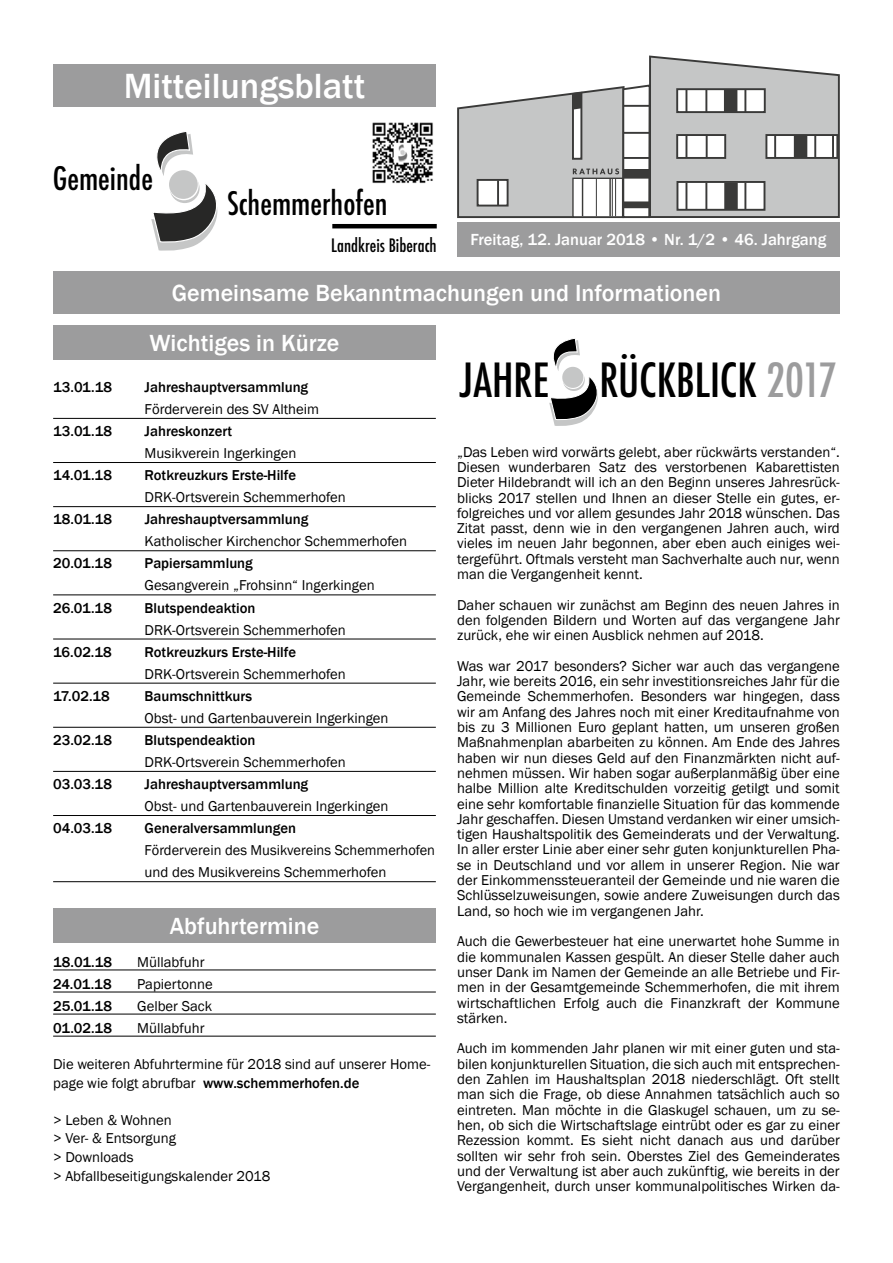
<style>
.page{position:relative;width:893px;height:1263px;background:#fff}
.page>*{position:absolute;margin:0;border:0;box-sizing:border-box;transform-origin:0 0}
.t1{font:500 condensed 45.75px "Futura";color:#000}
.t2{font:500 36px "Franklin Gothic";color:#fff}
.t3{font:500 condensed 31.5px "Futura";color:#000}
.t4{font:500 24px "Franklin Gothic";color:#fff}
.t5{font:500 condensed 18px "Futura";color:#000}
.t6{font:500 16.5px "Franklin Gothic";color:#fff}
.t7{font:14.7px/15.3px "Franklin Gothic";color:#000;text-align:justify}
.t8{font:500 14.7px "Franklin Gothic";color:#000}
.s1{font-weight:500}
.s2{color:#9c9c9d}
</style>
<div class="page">
<div style="left:53px;top:272px;width:787px;height:42px;background:#9c9c9d"></div>
<div style="left:53px;top:64px;width:383px;height:42px;background:#9c9c9d"></div>
<div style="left:457px;top:222px;width:383px;height:34px;background:#9c9c9d"></div>
<img style="left:372px;top:122px;width:61px;height:62px">
<hr style="left:332px;top:224px;width:105px;height:4px;background:#000">
<svg style="left:151px;top:132px;width:67px;height:119px"></svg>
<div style="left:169px;top:170px;width:29px;height:29px;background:#c5c6c6;border-radius:50%"></div>
<hr style="left:53px;top:418px;width:383px;height:1px;background:#000">
<hr style="left:53px;top:462px;width:383px;height:1px;background:#000">
<hr style="left:53px;top:506px;width:383px;height:1px;background:#000">
<hr style="left:53px;top:550px;width:383px;height:1px;background:#000">
<hr style="left:53px;top:595px;width:383px;height:1px;background:#000">
<hr style="left:53px;top:639px;width:383px;height:1px;background:#000">
<hr style="left:53px;top:683px;width:383px;height:1px;background:#000">
<hr style="left:53px;top:727px;width:383px;height:1px;background:#000">
<hr style="left:53px;top:771px;width:383px;height:1px;background:#000">
<hr style="left:53px;top:815px;width:383px;height:1px;background:#000">
<hr style="left:53px;top:881px;width:383px;height:1px;background:#000">
<hr style="left:53px;top:970px;width:383px;height:1px;background:#000">
<hr style="left:53px;top:992px;width:383px;height:1px;background:#000">
<hr style="left:53px;top:1014px;width:383px;height:1px;background:#000">
<hr style="left:53px;top:1036px;width:383px;height:1px;background:#000">
<div style="left:53px;top:326px;width:383px;height:34px;background:#9c9c9d"></div>
<div style="left:53px;top:908px;width:383px;height:34px;background:#9c9c9d"></div>
<svg style="left:549px;top:338px;width:49px;height:88px"></svg>
<div style="left:562px;top:367px;width:21px;height:21px;background:#c5c6c6;border-radius:50%"></div>
<svg style="left:457px;top:55px;width:383px;height:164px"></svg>
<h2 class="t2" style="left:124px;top:63px;width:243px">Mitteilungsblatt</h2>
<h3 class="t3" style="left:53px;top:158px;width:102px">Gemeinde</h3>
<h3 class="t3" style="left:227px;top:183px;width:162px">Schemmerhofen</h3>
<p class="t5" style="left:331px;top:234px;width:107px">Landkreis Biberach</p>
<p class="t6" style="left:471px;top:229px;width:357px">Freitag, 12. Januar 2018 • Nr. 1/2 • 46. Jahrgang</p>
<h3 class="t4" style="left:172px;top:278px;width:551px">Gemeinsame Bekanntmachungen und Informationen</h3>
<h3 class="t4" style="left:149px;top:328px;width:192px">Wichtiges in Kürze</h3>
<p class="t8" style="left:53px;top:378px;width:60px">13.01.18</p>
<p class="t8" style="left:145px;top:378px;width:165px">Jahreshauptversammlung</p>
<p class="t7" style="left:145px;top:402px;width:176px">Förderverein des SV Altheim</p>
<p class="t8" style="left:53px;top:422px;width:60px">13.01.18</p>
<p class="t8" style="left:145px;top:422px;width:89px">Jahreskonzert</p>
<p class="t7" style="left:145px;top:446px;width:153px">Musikverein Ingerkingen</p>
<p class="t8" style="left:53px;top:466px;width:60px">14.01.18</p>
<p class="t8" style="left:145px;top:466px;width:153px">Rotkreuzkurs Erste-Hilfe</p>
<p class="t7" style="left:145px;top:490px;width:203px">DRK-Ortsverein Schemmerhofen</p>
<p class="t8" style="left:53px;top:510px;width:61px">18.01.18</p>
<p class="t8" style="left:145px;top:510px;width:165px">Jahreshauptversammlung</p>
<p class="t7" style="left:145px;top:534px;width:264px">Katholischer Kirchenchor Schemmerhofen</p>
<p class="t8" style="left:53px;top:554px;width:60px">20.01.18</p>
<p class="t8" style="left:145px;top:554px;width:110px">Papiersammlung</p>
<p class="t7" style="left:145px;top:578px;width:232px">Gesangverein „Frohsinn“ Ingerkingen</p>
<p class="t8" style="left:53px;top:598px;width:60px">26.01.18</p>
<p class="t8" style="left:145px;top:598px;width:112px">Blutspendeaktion</p>
<p class="t7" style="left:145px;top:622px;width:203px">DRK-Ortsverein Schemmerhofen</p>
<p class="t8" style="left:53px;top:643px;width:60px">16.02.18</p>
<p class="t8" style="left:145px;top:643px;width:153px">Rotkreuzkurs Erste-Hilfe</p>
<p class="t7" style="left:145px;top:666px;width:203px">DRK-Ortsverein Schemmerhofen</p>
<p class="t8" style="left:53px;top:687px;width:58px">17.02.18</p>
<p class="t8" style="left:145px;top:687px;width:109px">Baumschnittkurs</p>
<p class="t7" style="left:145px;top:711px;width:245px">Obst- und Gartenbauverein Ingerkingen</p>
<p class="t8" style="left:53px;top:731px;width:60px">23.02.18</p>
<p class="t8" style="left:145px;top:731px;width:112px">Blutspendeaktion</p>
<p class="t7" style="left:145px;top:755px;width:203px">DRK-Ortsverein Schemmerhofen</p>
<p class="t8" style="left:53px;top:775px;width:60px">03.03.18</p>
<p class="t8" style="left:145px;top:775px;width:165px">Jahreshauptversammlung</p>
<p class="t7" style="left:145px;top:799px;width:245px">Obst- und Gartenbauverein Ingerkingen</p>
<p class="t8" style="left:53px;top:819px;width:60px">04.03.18</p>
<p class="t8" style="left:145px;top:819px;width:153px">Generalversammlungen</p>
<p class="t7" style="left:145px;top:839px;width:292px;line-height:22px">Förderverein des Musikvereins Schemmerhofen und des Musikvereins Schemmerhofen</p>
<h3 class="t4" style="left:170px;top:911px;width:151px">Abfuhrtermine</h3>
<p class="t8" style="left:53px;top:953px;width:61px">18.01.18</p>
<p class="t7" style="left:137px;top:955px;width:69px">Müllabfuhr</p>
<p class="t8" style="left:53px;top:975px;width:60px">24.01.18</p>
<p class="t7" style="left:137px;top:977px;width:77px">Papiertonne</p>
<p class="t8" style="left:53px;top:997px;width:60px">25.01.18</p>
<p class="t7" style="left:137px;top:999px;width:76px">Gelber Sack</p>
<p class="t8" style="left:53px;top:1019px;width:60px">01.02.18</p>
<p class="t7" style="left:137px;top:1021px;width:69px">Müllabfuhr</p>
<p class="t7" style="left:53px;top:1055px;width:379px;line-height:18.6px">Die weiteren Abfuhrtermine für 2018 sind auf unserer Home&shy;page wie folgt abrufbar <span class="s1">www.schemmerhofen.de</span></p>
<p class="t7" style="left:53px;top:1111px;width:219px;line-height:18.6px;text-align:left">&gt; Leben &amp; Wohnen<br>&gt; Ver- &amp; Entsorgung<br>&gt; Downloads<br>&gt; Abfallbeseitigungskalender 2018</p>
<h1 class="t1" style="left:460px;top:350px;width:378px">JAHRE RÜCKBLICK <span class="s2">2017</span></h1>
<p class="t7" style="left:457px;top:444px;width:384px">„Das Leben wird vorwärts gelebt, aber rückwärts verstanden“.<br>Diesen wunderbaren Satz des verstorbenen Kabarettisten Dieter Hildebrandt will ich an den Beginn unseres Jahresrück&shy;blicks 2017 stellen und Ihnen an dieser Stelle ein gutes, er&shy;folgreiches und vor allem gesundes Jahr 2018 wünschen. Das Zitat passt, denn wie in den vergangenen Jahren auch, wird vieles im neuen Jahr begonnen, aber eben auch einiges wei&shy;tergeführt. Oftmals versteht man Sachverhalte auch nur, wenn man die Vergangenheit kennt.</p>
<p class="t7" style="left:457px;top:597px;width:384px">Daher schauen wir zunächst am Beginn des neuen Jahres in den folgenden Bildern und Worten auf das vergangene Jahr zurück, ehe wir einen Ausblick nehmen auf 2018.</p>
<p class="t7" style="left:457px;top:659px;width:384px">Was war 2017 besonders? Sicher war auch das vergangene Jahr, wie bereits 2016, ein sehr investitionsreiches Jahr für die Gemeinde Schemmerhofen. Besonders war hingegen, dass wir am Anfang des Jahres noch mit einer Kreditaufnahme von bis zu 3 Millionen Euro geplant hatten, um unseren großen Maßnahmenplan abarbeiten zu können. Am Ende des Jahres haben wir nun dieses Geld auf den Finanzmärkten nicht auf&shy;nehmen müssen. Wir haben sogar außerplanmäßig über eine halbe Million alte Kreditschulden vorzeitig getilgt und somit eine sehr komfortable finanzielle Situation für das kommende Jahr geschaffen. Diesen Umstand verdanken wir einer umsich&shy;tigen Haushaltspolitik des Gemeinderats und der Verwaltung.<br>In aller erster Linie aber einer sehr guten konjunkturellen Pha&shy;se in Deutschland und vor allem in unserer Region. Nie war der Einkommenssteueranteil der Gemeinde und nie waren die Schlüsselzuweisungen, sowie andere Zuweisungen durch das Land, so hoch wie im vergangenen Jahr.</p>
<p class="t7" style="left:457px;top:934px;width:384px">Auch die Gewerbesteuer hat eine unerwartet hohe Summe in die kommunalen Kassen gespült. An dieser Stelle daher auch unser Dank im Namen der Gemeinde an alle Betriebe und Fir&shy;men in der Gesamtgemeinde Schemmerhofen, die mit ihrem wirtschaftlichen Erfolg auch die Finanzkraft der Kommune stärken.</p>
<p class="t7" style="left:457px;top:1041px;width:384px">Auch im kommenden Jahr planen wir mit einer guten und sta&shy;bilen konjunkturellen Situation, die sich auch mit entsprechen&shy;den Zahlen im Haushaltsplan 2018 niederschlägt. Oft stellt man sich die Frage, ob diese Annahmen tatsächlich auch so eintreten. Man möchte in die Glaskugel schauen, um zu se&shy;hen, ob sich die Wirtschaftslage eintrübt oder es gar zu einer Rezession kommt. Es sieht nicht danach aus und darüber sollten wir sehr froh sein. Oberstes Ziel des Gemeinderates und der Verwaltung ist aber auch zukünftig, wie bereits in der Vergangenheit, durch unser kommunalpolitisches Wirken da-</p>
</div>
